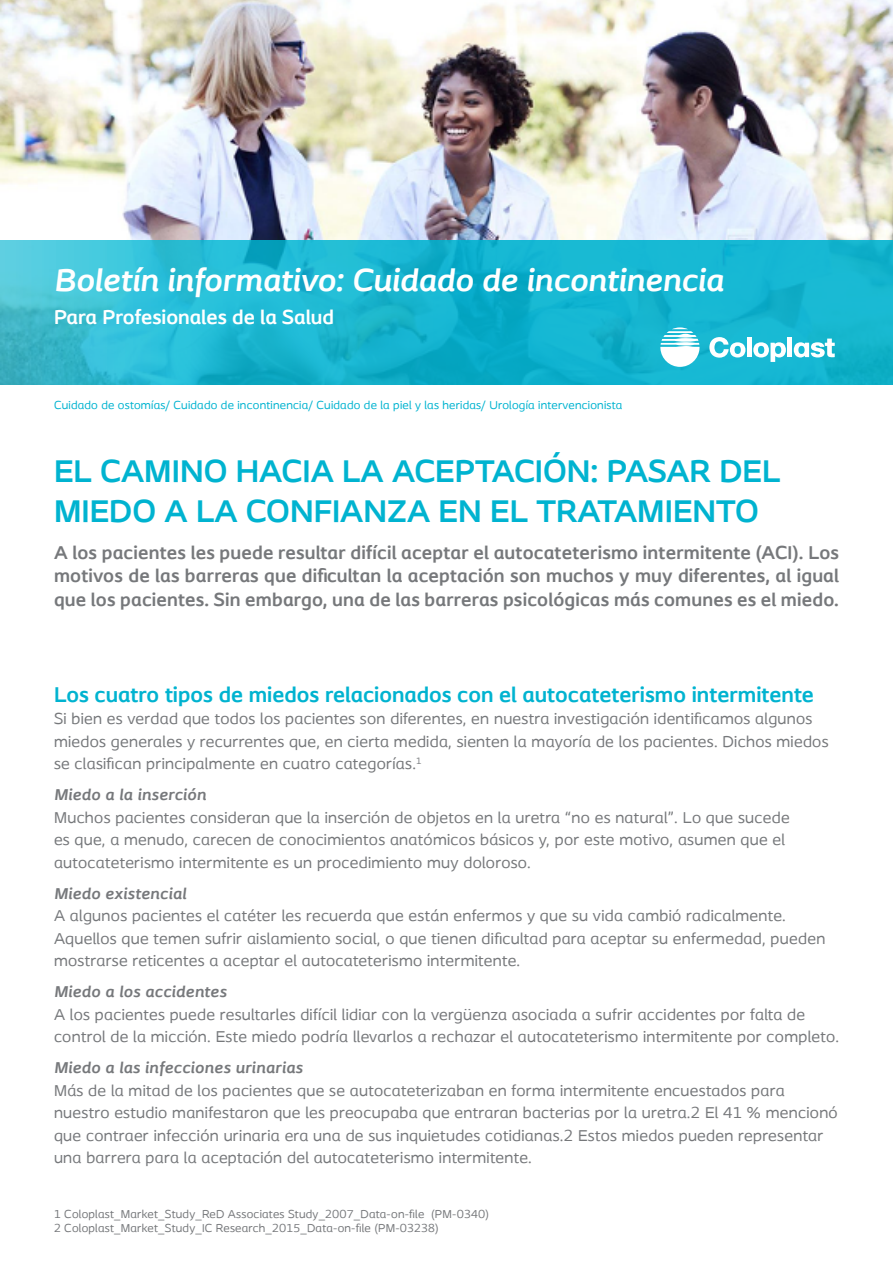
<style>
.page{position:relative;width:893px;height:1263px;background:#fff}
.page>*{position:absolute;margin:0;border:0;box-sizing:border-box;transform-origin:0 0}
.t1{font:700 33px/39.6px "Coloplast";color:#00b3d0}
.t2{font:italic 700 33px "Coloplast";color:#fff}
.t3{font:700 22.5px "Coloplast";color:#00b3d0}
.t4{font:700 21px "Coloplast";color:#fff}
.t5{font:700 19.5px/23.4px "Coloplast";letter-spacing:.01em;color:#76787b;text-align:justify}
.t6{font:16.5px/22.5px "Coloplast";letter-spacing:.02em;color:#76787b}
.t7{font:italic 700 16.5px "Coloplast";letter-spacing:.02em;color:#76787b}
.t8{font:12px "Coloplast";letter-spacing:.02em;color:#76787b}
.t9{font:12px "Coloplast";letter-spacing:.02em;color:#00b3d0}
</style>
<div class="page">
<img style="left:0;top:0;width:893px;height:240px">
<svg style="left:0;top:240px;width:893px;height:145px;background:#1db6d0"></svg>
<svg style="left:660px;top:327px;width:39px;height:40px"></svg>
<svg style="left:709px;top:337px;width:36px;height:21px"></svg>
<div style="left:747px;top:337px;width:5px;height:20px;background:#fff"></div>
<div style="left:787px;top:337px;width:5px;height:20px;background:#fff"></div>
<svg style="left:753px;top:342px;width:33px;height:20px"></svg>
<svg style="left:794px;top:339px;width:41px;height:18px"></svg>
<h1 class="t2" style="left:54px;top:260px;width:671px">Boletín informativo: Cuidado de incontinencia</h1>
<p class="t4" style="left:54px;top:304px;width:281px">Para Profesionales de la Salud</p>
<p class="t9" style="left:54px;top:398px;width:570px">Cuidado de ostomías/ Cuidado de incontinencia/ Cuidado de la piel y las heridas/ Urología intervencionista</p>
<p class="t1" style="left:54px;top:451px;width:728px">EL CAMINO HACIA LA ACEPTACIÓN: PASAR DEL<br>MIEDO A LA CONFIANZA EN EL TRATAMIENTO</p>
<p class="t5" style="left:54px;top:541px;width:786px">A los pacientes les puede resultar difícil aceptar el autocateterismo intermitente (ACI). Los motivos de las barreras que dificultan la aceptación son muchos y muy diferentes, al igual que los pacientes. Sin embargo, una de las barreras psicológicas más comunes es el miedo.</p>
<p class="t3" style="left:54px;top:680px;width:761px">Los cuatro tipos de miedos relacionados con el autocateterismo intermitente</p>
<p class="t6" style="left:54px;top:707px;width:776px">Si bien es verdad que todos los pacientes son diferentes, en nuestra investigación identificamos algunos miedos generales y recurrentes que, en cierta medida, sienten la mayoría de los pacientes. Dichos miedos se clasifican principalmente en cuatro categorías.<sup>1</sup></p>
<p class="t7" style="left:54px;top:785px;width:154px">Miedo a la inserción</p>
<p class="t6" style="left:54px;top:806px;width:737px">Muchos pacientes consideran que la inserción de objetos en la uretra “no es natural”. Lo que sucede es que, a menudo, carecen de conocimientos anatómicos básicos y, por este motivo, asumen que el autocateterismo intermitente es un procedimiento muy doloroso.</p>
<p class="t7" style="left:54px;top:883px;width:134px">Miedo existencial</p>
<p class="t6" style="left:54px;top:904px;width:773px">A algunos pacientes el catéter les recuerda que están enfermos y que su vida cambió radicalmente.<br>Aquellos que temen sufrir aislamiento social, o que tienen dificultad para aceptar su enfermedad, pueden mostrarse reticentes a aceptar el autocateterismo intermitente.</p>
<p class="t7" style="left:54px;top:982px;width:174px">Miedo a los accidentes</p>
<p class="t6" style="left:54px;top:1003px;width:787px">A los pacientes puede resultarles difícil lidiar con la vergüenza asociada a sufrir accidentes por falta de control de la micción. Este miedo podría llevarlos a rechazar el autocateterismo intermitente por completo.</p>
<p class="t7" style="left:54px;top:1058px;width:250px">Miedo a las infecciones urinarias</p>
<p class="t6" style="left:54px;top:1079px;width:785px">Más de la mitad de los pacientes que se autocateterizaban en forma intermitente encuestados para nuestro estudio manifestaron que les preocupaba que entraran bacterias por la uretra.2 El 41 % mencionó que contraer infección urinaria era una de sus inquietudes cotidianas.2 Estos miedos pueden representar una barrera para la aceptación del autocateterismo intermitente.</p>
<p class="t8" style="left:54px;top:1207px;width:436px">1 Coloplast_Market_Study_ReD Associates Study_2007_Data-on-file (PM-0340)</p>
<p class="t8" style="left:54px;top:1221px;width:386px">2 Coloplast_Market_Study_IC Research_2015_Data-on-file (PM-03238)</p>
</div>
